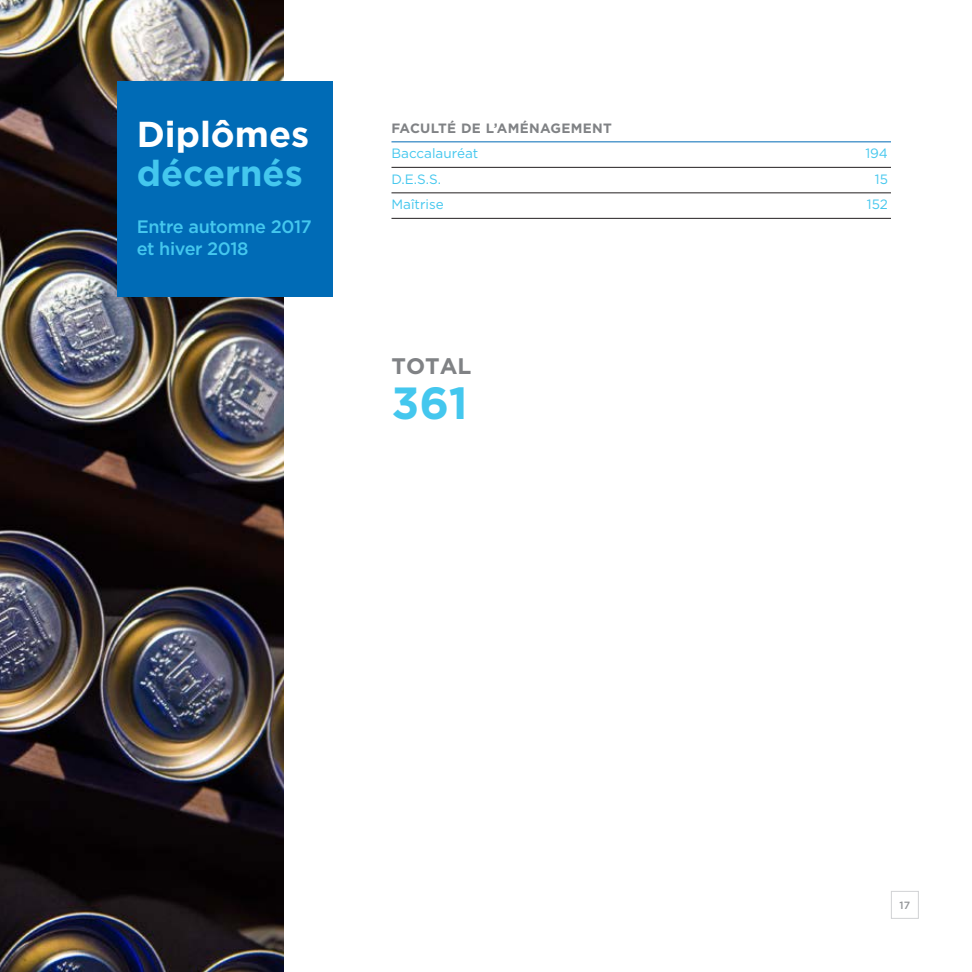
<style>
.page{position:relative;width:972px;height:972px;background:#fff}
.page>*{position:absolute;margin:0;border:0;box-sizing:border-box;transform-origin:0 0}
.t1{font:700 45px "Gotham";color:#44c7ee}
.t2{font:700 36px "Gotham";color:#fff}
.t3{font:700 36px "Gotham";color:#44c7ee}
.t4{font:700 22.5px "Gotham";color:#808285}
.t5{font:500 18px/22.5px "Gotham";letter-spacing:-.02em;color:#44c7ee}
.t6{font:13.5px "Gotham";color:#44c7ee}
.t7{font:700 13.5px "Gotham";letter-spacing:.025em;color:#808285}
.t8{font:500 10.5px "Gotham";color:#939598}
</style>
<div class="page">
<img style="left:0;top:0;width:284px;height:972px">
<div style="left:117px;top:81px;width:216px;height:216px;background:#006bb6"></div>
<hr style="left:392px;top:142px;width:499px;height:1px;background:#006bb6">
<hr style="left:392px;top:167px;width:499px;height:1px;background:#231f20">
<hr style="left:392px;top:193px;width:499px;height:1px;background:#231f20">
<hr style="left:392px;top:218px;width:499px;height:1px;background:#231f20">
<div style="left:891px;top:891px;width:28px;height:28px;border:1px solid #d1d2d4"></div>
<h2 class="t2" style="left:137px;top:113px;width:174px">Diplômes</h2>
<h2 class="t3" style="left:137px;top:152px;width:168px">décernés</h2>
<h3 class="t5" style="left:137px;top:215px;width:177px">Entre automne 2017 et hiver 2018</h3>
<p class="t7" style="left:392px;top:120px;width:222px">FACULTÉ DE L’AMÉNAGEMENT</p>
<p class="t6" style="left:392px;top:146px;width:88px">Baccalauréat</p>
<p class="t6" style="left:865px;top:146px;width:24px">194</p>
<p class="t6" style="left:392px;top:171px;width:51px">D.E.S.S.</p>
<p class="t6" style="left:875px;top:171px;width:15px">15</p>
<p class="t6" style="left:392px;top:197px;width:54px">Maîtrise</p>
<p class="t6" style="left:867px;top:197px;width:23px">152</p>
<h3 class="t4" style="left:392px;top:353px;width:81px">TOTAL</h3>
<h1 class="t1" style="left:392px;top:377px;width:78px">361</h1>
<p class="t8" style="left:900px;top:900px;width:12px">17</p>
</div>
